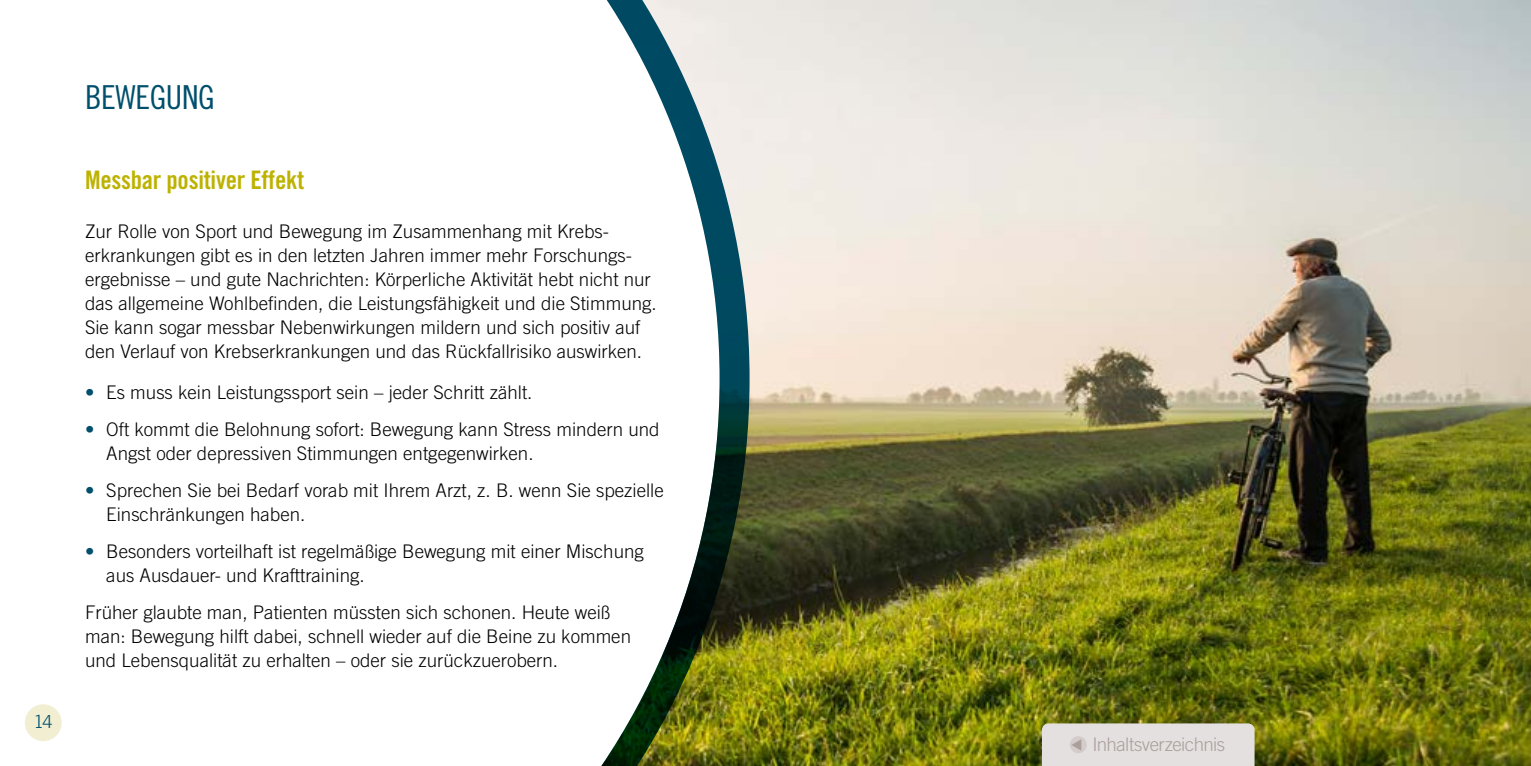
<style>
.page{position:relative;width:1531px;height:766px;background:#fff}
.page>*{position:absolute;margin:0;border:0;box-sizing:border-box;transform-origin:0 0}
.t1{font:33px "Trade Gothic LT Std Cn 18";letter-spacing:-.01em;color:#004f6c}
.t2{font:25.5px "Trade Gothic LT Std Bd Cn 20";letter-spacing:-.01em;color:#bdb200}
.t3{font:300 18.75px/24px "Trade Gothic LT Std";color:#000}
.t4{font:300 18.75px "Trade Gothic LT Std";letter-spacing:-.03em;color:#ab9f9c}
.t5{font:300 18px "Trade Gothic LT Std";color:#004f6c}
.s1{color:#004f6c}
</style>
<div class="page">
<img style="left:749px;top:0;width:782px;height:765px">
<svg style="left:25px;top:0;width:724px;height:765px"></svg>
<div style="left:25px;top:704px;width:37px;height:37px;background:#f2eed2;border-radius:50%"></div>
<div style="left:1042px;top:723px;width:212px;height:42px;background:#e4e0df"></div>
<p class="t5" style="left:34px;top:711px;width:20px">14</p>
<h1 class="t1" style="left:85px;top:78px;width:131px">BEWEGUNG</h1>
<h2 class="t2" style="left:85px;top:164px;width:221px">Messbar positiver Effekt</h2>
<p class="t3" style="left:85px;top:219px;width:573px">Zur Rolle von Sport und Bewegung im Zusammenhang mit Krebs&shy;erkrankungen gibt es in den letzten Jahren immer mehr Forschungs&shy;ergebnisse – und gute Nachrichten: Körperliche Aktivität hebt nicht nur das allgemeine Wohlbefinden, die Leistungsfähigkeit und die Stimmung.<br>Sie kann sogar messbar Nebenwirkungen mildern und sich positiv auf den Verlauf von Krebserkrankungen und das Rückfallrisiko auswirken.</p>
<p class="t3" style="left:85px;top:380px;width:449px"><span class="s1">•</span> Es muss kein Leistungssport sein – jeder Schritt zählt.</p>
<p class="t3" style="left:106px;top:417px;width:555px;text-indent:-21px"><span class="s1">•</span> Oft kommt die Belohnung sofort: Bewegung kann Stress mindern und<br>Angst oder depressiven Stimmungen entgegenwirken.</p>
<p class="t3" style="left:106px;top:478px;width:559px;text-indent:-21px"><span class="s1">•</span> Sprechen Sie bei Bedarf vorab mit Ihrem Arzt, z. B. wenn Sie spezielle<br>Einschränkungen haben.</p>
<p class="t3" style="left:106px;top:538px;width:539px;text-indent:-21px"><span class="s1">•</span> Besonders vorteilhaft ist regelmäßige Bewegung mit einer Mischung aus Ausdauer- und Krafttraining.</p>
<p class="t3" style="left:85px;top:599px;width:547px">Früher glaubte man, Patienten müssten sich schonen. Heute weiß man: Bewegung hilft dabei, schnell wieder auf die Beine zu kommen und Lebensqualität zu erhalten – oder sie zurückzuerobern.</p>
<p class="t4" style="left:1092px;top:733px;width:134px">Inhaltsverzeichnis</p>
</div>
